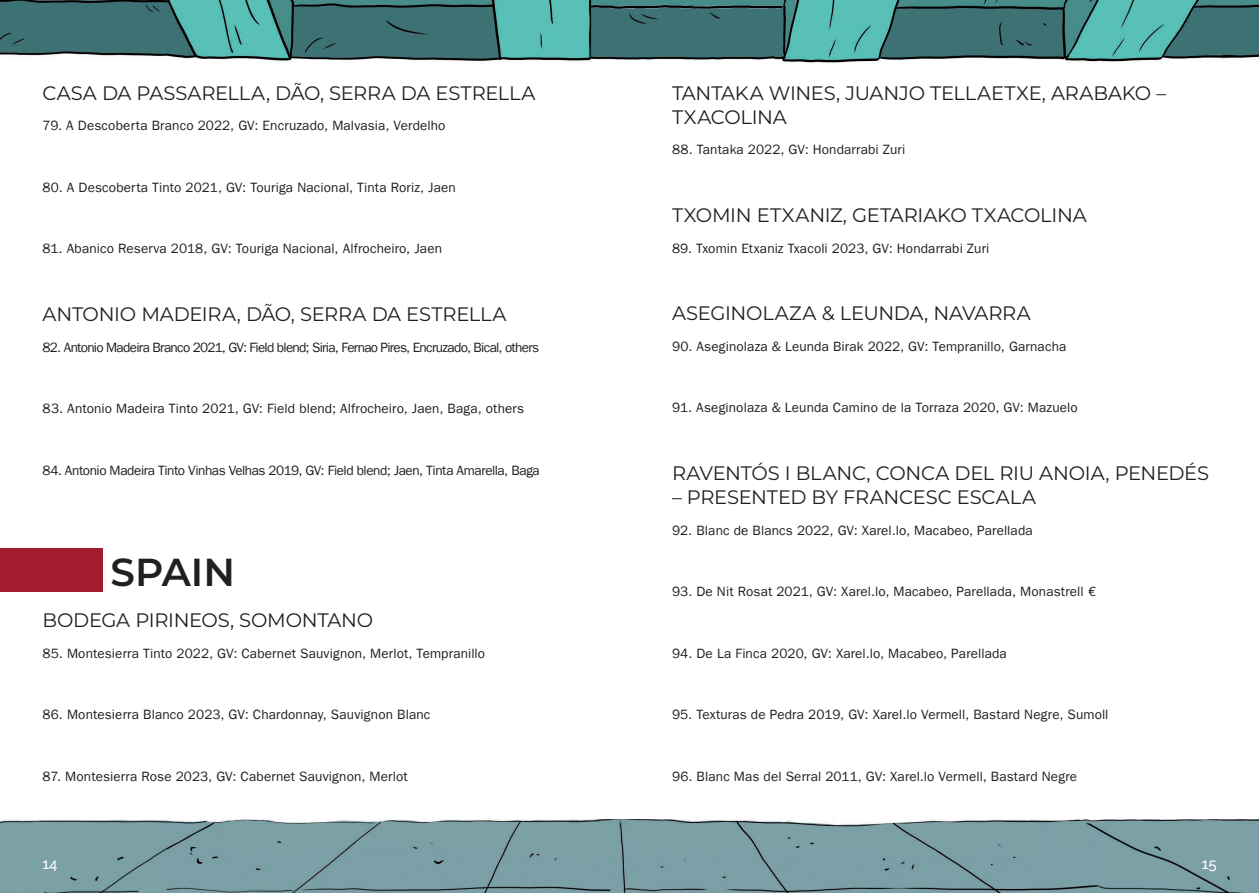
<style>
.page{position:relative;width:1259px;height:893px;background:#fff}
.page>*{position:absolute;margin:0;border:0;box-sizing:border-box;transform-origin:0 0}
.t1{font:600 39px "Montserrat";color:#231f20}
.t2{font:19.5px/24px "Montserrat";letter-spacing:-.01em;color:#231f20}
.t3{font:500 15px "Raleway";color:#fff}
.t4{font:13.5px "Franklin Gothic LT";letter-spacing:.005em;color:#231f20}
.t5{font:13.5px "Franklin Gothic LT";letter-spacing:-.05em;color:#231f20}
.t6{font:13.5px "Franklin Gothic LT";letter-spacing:-.03em;color:#231f20}
</style>
<div class="page">
<img style="left:0;top:819px;width:1259px;height:74px">
<img style="left:0;top:0;width:1259px;height:63px">
<div style="left:0;top:549px;width:102px;height:43px;background:#a21c2d"></div>
<h2 class="t2" style="left:43px;top:80px;width:494px">CASA DA PASSARELLA, DÃO, SERRA DA ESTRELLA</h2>
<p class="t4" style="left:43px;top:118px;width:404px">79. A Descoberta Branco 2022, GV: Encruzado, Malvasia, Verdelho</p>
<p class="t4" style="left:43px;top:179px;width:415px">80. A Descoberta Tinto 2021, GV: Touriga Nacional, Tinta Roriz, Jaen</p>
<p class="t4" style="left:43px;top:241px;width:401px">81. Abanico Reserva 2018, GV: Touriga Nacional, Alfrocheiro, Jaen</p>
<h2 class="t2" style="left:43px;top:301px;width:465px">ANTONIO MADEIRA, DÃO, SERRA DA ESTRELLA</h2>
<p class="t5" style="left:43px;top:339px;width:498px">82. Antonio Madeira Branco 2021, GV: Field blend; Siria, Fernao Pires, Encruzado, Bical, others</p>
<p class="t4" style="left:43px;top:401px;width:483px">83. Antonio Madeira Tinto 2021, GV: Field blend; Alfrocheiro, Jaen, Baga, others</p>
<p class="t6" style="left:43px;top:462px;width:499px">84. Antonio Madeira Tinto Vinhas Velhas 2019, GV: Field blend; Jaen, Tinta Amarella, Baga</p>
<h1 class="t1" style="left:111px;top:546px;width:126px">SPAIN</h1>
<h2 class="t2" style="left:43px;top:607px;width:332px">BODEGA PIRINEOS, SOMONTANO</h2>
<p class="t4" style="left:43px;top:645px;width:444px">85. Montesierra Tinto 2022, GV: Cabernet Sauvignon, Merlot, Tempranillo</p>
<p class="t4" style="left:43px;top:707px;width:389px">86. Montesierra Blanco 2023, GV: Chardonnay, Sauvignon Blanc</p>
<p class="t4" style="left:43px;top:768px;width:367px">87. Montesierra Rose 2023, GV: Cabernet Sauvignon, Merlot</p>
<h2 class="t2" style="left:672px;top:80px;width:495px">TANTAKA WINES, JUANJO TELLAETXE, ARABAKO –<br>TXACOLINA</h2>
<p class="t4" style="left:672px;top:142px;width:235px">88. Tantaka 2022, GV: Hondarrabi Zuri</p>
<h2 class="t2" style="left:672px;top:202px;width:416px">TXOMIN ETXANIZ, GETARIAKO TXACOLINA</h2>
<p class="t4" style="left:672px;top:240px;width:319px">89. Txomin Etxaniz Txacoli 2023, GV: Hondarrabi Zuri</p>
<h2 class="t2" style="left:672px;top:301px;width:360px">ASEGINOLAZA &amp; LEUNDA, NAVARRA</h2>
<p class="t4" style="left:672px;top:339px;width:396px">90. Aseginolaza &amp; Leunda Birak 2022, GV: Tempranillo, Garnacha</p>
<p class="t4" style="left:672px;top:400px;width:407px">91. Aseginolaza &amp; Leunda Camino de la Torraza 2020, GV: Mazuelo</p>
<h2 class="t2" style="left:672px;top:460px;width:539px">RAVENTÓS I BLANC, CONCA DEL RIU ANOIA, PENEDÉS</h2>
<h2 class="t2" style="left:672px;top:484px;width:365px">– PRESENTED BY FRANCESC ESCALA</h2>
<p class="t4" style="left:672px;top:522px;width:362px">92. Blanc de Blancs 2022, GV: Xarel.lo, Macabeo, Parellada</p>
<p class="t4" style="left:672px;top:584px;width:425px">93. De Nit Rosat 2021, GV: Xarel.lo, Macabeo, Parellada, Monastrell €</p>
<p class="t4" style="left:672px;top:645px;width:336px">94. De La Finca 2020, GV: Xarel.lo, Macabeo, Parellada</p>
<p class="t4" style="left:672px;top:707px;width:438px">95. Texturas de Pedra 2019, GV: Xarel.lo Vermell, Bastard Negre, Sumoll</p>
<p class="t4" style="left:672px;top:768px;width:407px">96. Blanc Mas del Serral 2011, GV: Xarel.lo Vermell, Bastard Negre</p>
<p class="t3" style="left:43px;top:855px;width:16px">14</p>
<p class="t3" style="left:1202px;top:855px;width:16px">15</p>
</div>
